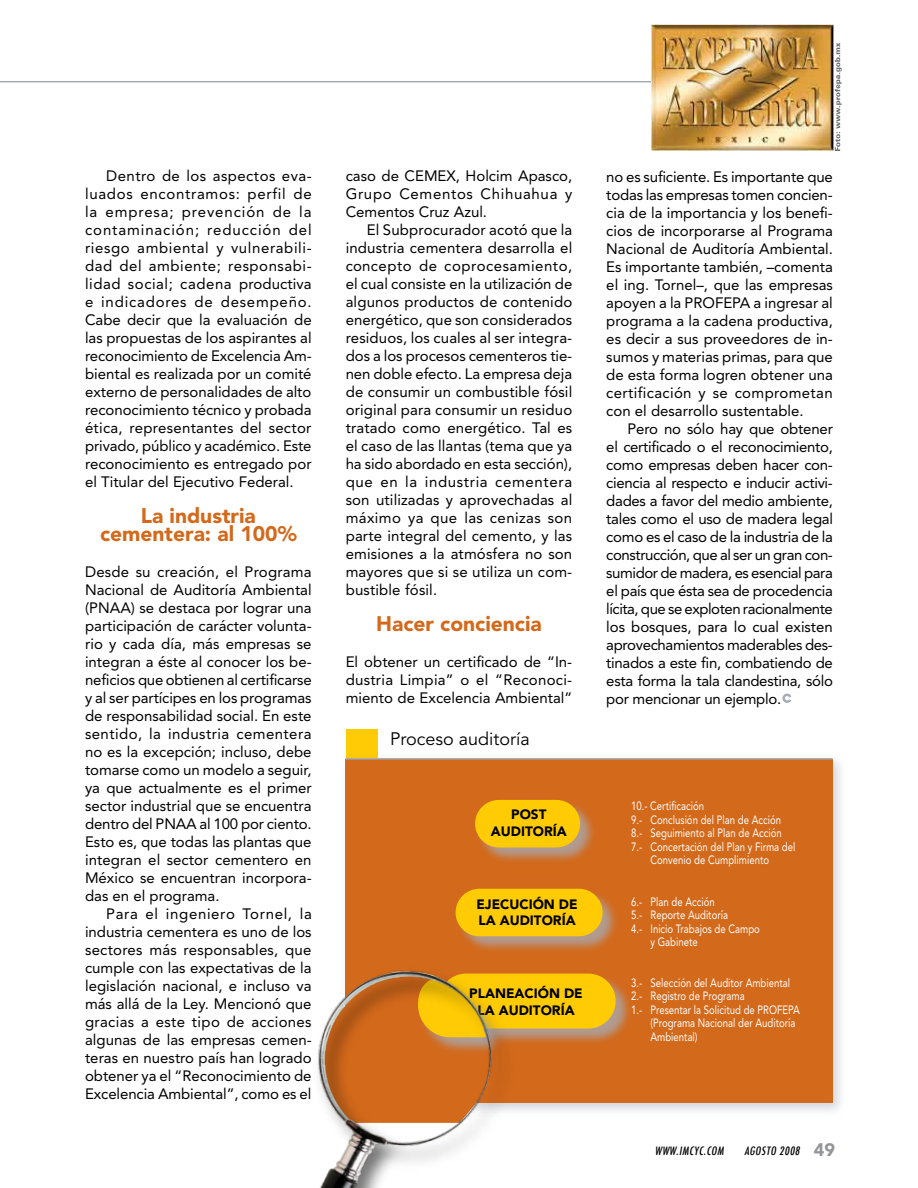
<style>
.page{position:relative;width:918px;height:1188px;background:#fff}
.page>*{position:absolute;margin:0;border:0;box-sizing:border-box;transform-origin:0 0}
.t1{font:900 21px/18px "Avenir";color:#d3691b;text-align:center}
.t2{font:18px "Avenir";color:#000}
.t3{font:15px/18px "Avenir";color:#000;text-align:justify}
.t4{font:900 13.5px/16.5px "Avenir";color:#000;text-align:center}
.t5{font:12px "Avenir";color:#fff;scale:.8 1}
.t6{font:italic 500 condensed 11.25px "Futura";color:#000}
.s1{font-family:"Avenir";font-weight:900;font-style:normal;font-stretch:normal;font-size:18px;color:#939598}
</style>
<div class="page">
<div style="left:346px;top:729px;width:31px;height:58px;background:#ffcb05"></div>
<div style="left:340px;top:752px;width:508px;height:366px;background:#a5adb9;opacity:.5"></div>
<div style="left:346px;top:759px;width:487px;height:344px;background:#d3691b"></div>
<hr style="left:346px;top:758px;width:487px;height:2px;background:#a5adb9">
<hr style="left:0;top:81px;width:825px;height:1px;background:#a5adb9">
<svg style="left:782px;top:694px;width:9px;height:9px"></svg>
<img style="left:651px;top:25px;width:183px;height:126px">
<div style="left:455px;top:888px;width:166px;height:67px;background:#a5adb9;opacity:.75"></div>
<div style="left:456px;top:889px;width:147px;height:47px;background:#ffcb05;border-radius:24px"></div>
<div style="left:438px;top:973px;width:196px;height:73px;background:#a5adb9;opacity:.75"></div>
<div style="left:439px;top:974px;width:177px;height:55px;background:#ffcb05;border-radius:28px"></div>
<div style="left:475px;top:799px;width:123px;height:67px;background:#a5adb9;opacity:.75"></div>
<div style="left:475px;top:800px;width:105px;height:47px;background:#ffcb05;border-radius:24px"></div>
<img style="left:318px;top:938px;width:216px;height:250px">
<svg style="left:835px;top:43px;width:7px;height:108px"></svg>
<p class="t3" style="left:85px;top:167px;width:228px;text-indent:21px">Dentro de los aspectos eva&shy;luados encontramos: perfil de la empresa; prevención de la contaminación; reducción del riesgo ambiental y vulnerabili&shy;dad del ambiente; responsabi&shy;lidad social; cadena productiva e indicadores de desempeño.<br>Cabe decir que la evaluación de las propuestas de los aspirantes al reconocimiento de Excelencia Am&shy;biental es realizada por un comité externo de personalidades de alto reconocimiento técnico y probada ética, representantes del sector privado, público y académico. Este reconocimiento es entregado por el Titular del Ejecutivo Federal.</p>
<h1 class="t1" style="left:100px;top:507px;width:198px">La industria cementera: al 100%</h1>
<p class="t3" style="left:85px;top:563px;width:228px">Desde su creación, el Programa Nacional de Auditoría Ambiental (PNAA) se destaca por lograr una participación de carácter volunta&shy;rio y cada día, más empresas se integran a éste al conocer los be&shy;neficios que obtienen al certificarse y al ser partícipes en los programas de responsabilidad social. En este sentido, la industria cementera no es la excepción; incluso, debe tomarse como un modelo a seguir, ya que actualmente es el primer sector industrial que se encuentra dentro del PNAA al 100 por ciento.<br>Esto es, que todas las plantas que integran el sector cementero en México se encuentran incorpora&shy;das en el programa.</p>
<p class="t3" style="left:85px;top:905px;width:228px;text-indent:21px">Para el ingeniero Tornel, la industria cementera es uno de los sectores más responsables, que cumple con las expectativas de la legislación nacional, e incluso va más allá de la Ley. Mencionó que gracias a este tipo de acciones algunas de las empresas cemen&shy;teras en nuestro país han logrado obtener ya el “Reconocimiento de Excelencia Ambiental”, como es el</p>
<p class="t3" style="left:346px;top:167px;width:228px">caso de CEMEX, Holcim Apasco, Grupo Cementos Chihuahua y Cementos Cruz Azul.</p>
<p class="t3" style="left:346px;top:221px;width:228px;text-indent:21px">El Subprocurador acotó que la industria cementera desarrolla el concepto de coprocesamiento, el cual consiste en la utilización de algunos productos de contenido energético, que son considerados residuos, los cuales al ser integra&shy;dos a los procesos cementeros tie&shy;nen doble efecto. La empresa deja de consumir un combustible fósil original para consumir un residuo tratado como energético. Tal es el caso de las llantas (tema que ya ha sido abordado en esta sección), que en la industria cementera son utilizadas y aprovechadas al máximo ya que las cenizas son parte integral del cemento, y las emisiones a la atmósfera no son mayores que si se utiliza un com&shy;bustible fósil.</p>
<h1 class="t1" style="left:376px;top:615px;width:167px">Hacer conciencia</h1>
<p class="t3" style="left:346px;top:653px;width:228px">El obtener un certificado de “In&shy;dustria Limpia” o el “Reconoci&shy;miento de Excelencia Ambiental”</p>
<p class="t2" style="left:390px;top:729px;width:141px">Proceso auditoría</p>
<p class="t4" style="left:491px;top:806px;width:77px">POST<br>AUDITORÍA</p>
<p class="t4" style="left:476px;top:896px;width:103px;text-align:left">EJECUCIÓN DE<br>LA AUDITORÍA</p>
<p class="t4" style="left:469px;top:985px;width:115px">PLANEACIÓN DE<br>LA AUDITORÍA</p>
<p class="t3" style="left:606px;top:167px;width:228px">no es suficiente. Es importante que todas las empresas tomen concien&shy;cia de la importancia y los benefi&shy;cios de incorporarse al Programa Nacional de Auditoría Ambiental.<br>Es importante también, –comenta el ing. Tornel–, que las empresas apoyen a la PROFEPA a ingresar al programa a la cadena productiva, es decir a sus proveedores de in&shy;sumos y materias primas, para que de esta forma logren obtener una certificación y se comprometan con el desarrollo sustentable.</p>
<p class="t3" style="left:606px;top:419px;width:228px;text-indent:21px">Pero no sólo hay que obtener el certificado o el reconocimiento, como empresas deben hacer con&shy;ciencia al respecto e inducir activi&shy;dades a favor del medio ambiente, tales como el uso de madera legal como es el caso de la industria de la construcción, que al ser un gran con&shy;sumidor de madera, es esencial para el país que ésta sea de procedencia lícita, que se exploten racionalmente los bosques, para lo cual existen aprovechamientos maderables des&shy;tinados a este fin, combatiendo de esta forma la tala clandestina, sólo por mencionar un ejemplo.</p>
<p class="t5" style="left:631px;top:799px;width:93px">10.- Certificación</p>
<p class="t5" style="left:631px;top:813px;width:189px">9.- Conclusión del Plan de Acción</p>
<p class="t5" style="left:631px;top:826px;width:190px">8.- Seguimiento al Plan de Acción</p>
<p class="t5" style="left:631px;top:840px;width:207px">7.- Concertación del Plan y Firma del</p>
<p class="t5" style="left:651px;top:853px;width:150px">Convenio de Cumplimiento</p>
<p class="t5" style="left:631px;top:895px;width:106px">6.- Plan de Acción</p>
<p class="t5" style="left:631px;top:908px;width:123px">5.- Reporte Auditoría</p>
<p class="t5" style="left:631px;top:922px;width:163px">4.- Inicio Trabajos de Campo</p>
<p class="t5" style="left:651px;top:935px;width:61px">y Gabinete</p>
<p class="t5" style="left:631px;top:976px;width:200px">3.- Selección del Auditor Ambiental</p>
<p class="t5" style="left:631px;top:989px;width:144px">2.- Registro de Programa</p>
<p class="t5" style="left:631px;top:1003px;width:213px">1.- Presentar la Solicitud de PROFEPA</p>
<p class="t5" style="left:651px;top:1016px;width:183px">(Programa Nacional der Auditoría</p>
<p class="t5" style="left:651px;top:1030px;width:60px">Ambiental)</p>
<p class="t6" style="left:655px;top:1143px;width:73px">WWW.IMCYC.COM</p>
<p class="t6" style="left:744px;top:1143px;width:92px">AGOSTO 2008 <span class="s1">4 9</span></p>
</div>
